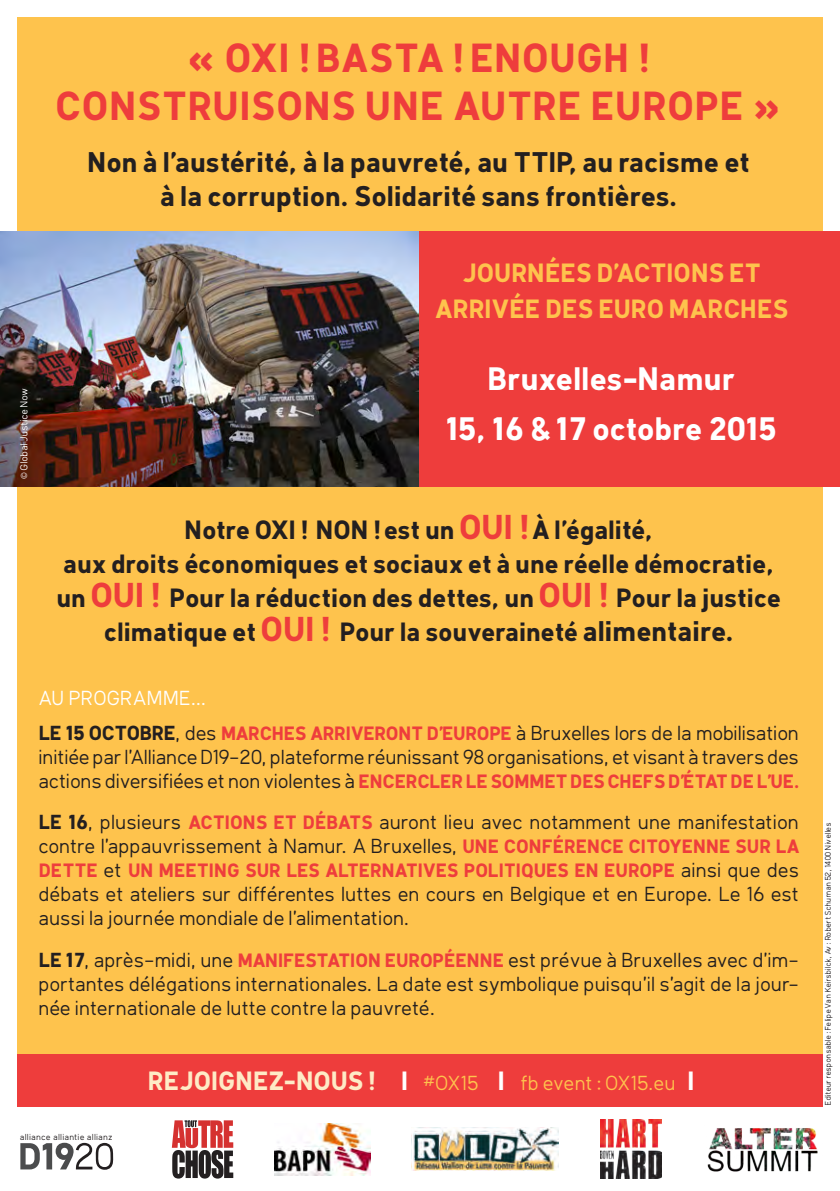
<style>
.page{position:relative;width:840px;height:1191px;background:#fff}
.page>*{position:absolute;margin:0;border:0;box-sizing:border-box;transform-origin:0 0}
.t1{font:700 40px/48px "Klima";letter-spacing:.015em;color:#ee3d3c;text-align:center}
.t2{font:700 32px/49.8px "Klima";color:#fff;text-align:center}
.t3{font:700 28px/33.6px "Klima";color:#231f20;text-align:center}
.t4{font:700 26px/34px "Klima";color:#231f20;text-align:center}
.t5{font:700 26px/36px "Klima";letter-spacing:-.005em;color:#fec34d;text-align:center}
.t6{font:20px/24px "Klima";color:#231f20}
.t7{font:20px "Klima";color:#fec34d}
.t8{font:700 19px "Klima";color:#ee3d3c}
.t9{font:10px "Klima";letter-spacing:-.005em;color:#fff}
.t10{font:8.6px "Klima";letter-spacing:.04em;color:#231f20}
.t11{font:8px "Klima";color:#231f20}
.s1{font-family:"Myriad Pro"}
.s2{font-size:34px;color:#ee3d3c}
.s3{font-size:28px}
.s4{color:#fff}
.s5{font-weight:700}
.s6{font-weight:700;font-size:19px;color:#ee3d3c}
.s7{font-weight:400;font-size:20px;color:#231f20}
.s8{font-weight:700;font-size:26px;color:#feebc6}
.s9{font-weight:700;font-size:26px;color:#fff}
</style>
<div class="page">
<div style="left:17px;top:17px;width:805px;height:1043px;background:#fec34d"></div>
<div style="left:28px;top:231px;width:811px;height:255px;background:#ee3d3c"></div>
<img style="left:600px;top:1119px;width:61px;height:59px">
<svg style="left:172px;top:1120px;width:61px;height:58px"></svg>
<svg style="left:20px;top:1142px;width:93px;height:27px"></svg>
<div style="left:17px;top:1054px;width:805px;height:52px;background:#ee3d3c"></div>
<img style="left:0;top:231px;width:418px;height:255px">
<img style="left:411px;top:1127px;width:147px;height:43px">
<img style="left:707px;top:1128px;width:111px;height:44px">
<img style="left:275px;top:1123px;width:95px;height:52px">
<h1 class="t1" style="left:57px;top:29px;width:726px">« OXI ! BASTA ! ENOUGH !<br>CONSTRUISONS UNE AUTRE EUROPE »</h1>
<h3 class="t3" style="left:89px;top:142px;width:663px">Non à l’austérité, à la pauvreté, au TTIP, au racisme et à la corruption. Solidarité sans frontières.</h3>
<h3 class="t5" style="left:436px;top:251px;width:355px">JOURNÉES D’ACTIONS ET<br>ARRIVÉE DES EURO MARCHES</h3>
<p class="t9" style="left:16px;top:478px;width:93px;rotate:-90deg"><span class="s1">©</span> Global Justice Now</p>
<h2 class="t2" style="left:447px;top:350px;width:332px">Bruxelles-Namur<br>15, 16 &amp; 17 octobre 2015</h2>
<h3 class="t4" style="left:58px;top:510px;width:725px">Notre OXI ! NON ! est un <span class="s2">OUI !</span> À l’égalité,<br>aux droits économiques et sociaux et à une réelle démocratie, un <span class="s2">OUI !</span> Pour la réduction des dettes, un <span class="s2">OUI !</span> Pour la justice climatique et <span class="s2">OUI !</span> Pour la souveraineté <span class="s3">alimentaire.</span></h3>
<p class="t6" style="left:40px;top:679px;width:761px;line-height:35.4px"><span class="s4">AU PROGRAMME...<br></span><span class="s5">LE 15 OCTOBRE</span>, des <span class="s6">MARCHES ARRIVERONT D’EUROPE</span> à Bruxelles lors de la mobilisation</p>
<p class="t6" style="left:40px;top:744px;width:761px">initiée par l’Alliance D19-20, plateforme réunissant 98 organisations, et visant à travers des</p>
<p class="t8" style="left:40px;top:764px;width:761px"><span class="s7">actions diversifiées et non violentes à</span> ENCERCLER LE SOMMET DES CHEFS D’ÉTAT DE L’UE.</p>
<p class="t6" style="left:40px;top:809px;width:761px"><span class="s5">LE 16</span>, plusieurs <span class="s6">ACTIONS ET DÉBATS</span> auront lieu avec notamment une manifestation contre l’appauvrissement à Namur. A Bruxelles, <span class="s6">UNE CONFÉRENCE CITOYENNE SUR LA</span></p>
<p class="t8" style="left:40px;top:853px;width:761px">DETTE <span class="s7">et</span> UN MEETING SUR LES ALTERNATIVES POLITIQUES EN EUROPE <span class="s7">ainsi que des</span></p>
<p class="t6" style="left:40px;top:881px;width:761px">débats et ateliers sur différentes luttes en cours en Belgique et en Europe. Le 16 est aussi la journée mondiale de l’alimentation.</p>
<p class="t6" style="left:40px;top:946px;width:761px;text-align:justify"><span class="s5">LE 17</span>, après-midi, une <span class="s6">MANIFESTATION EUROPÉENNE</span> est prévue à Bruxelles avec d’im&shy;portantes délégations internationales. La date est symbolique puisqu’il s’agit de la jour&shy;née internationale de lutte contre la pauvreté.</p>
<p class="t7" style="left:149px;top:1067px;width:547px"><span class="s8">REJOIGNEZ-NOUS !</span> <span class="s9">I</span> #OX15 <span class="s9">I</span> fb event : OX15.eu <span class="s9">I</span></p>
<p class="t10" style="left:20px;top:1130px;width:94px">alliance alliantie allianz</p>
<p class="t11" style="left:821px;top:1104px;width:284px;rotate:-90deg">Editeur responsable : Felipe Van Keirsbilck, Av : Robert Schuman 52, 1400 Nivelles</p>
</div>
